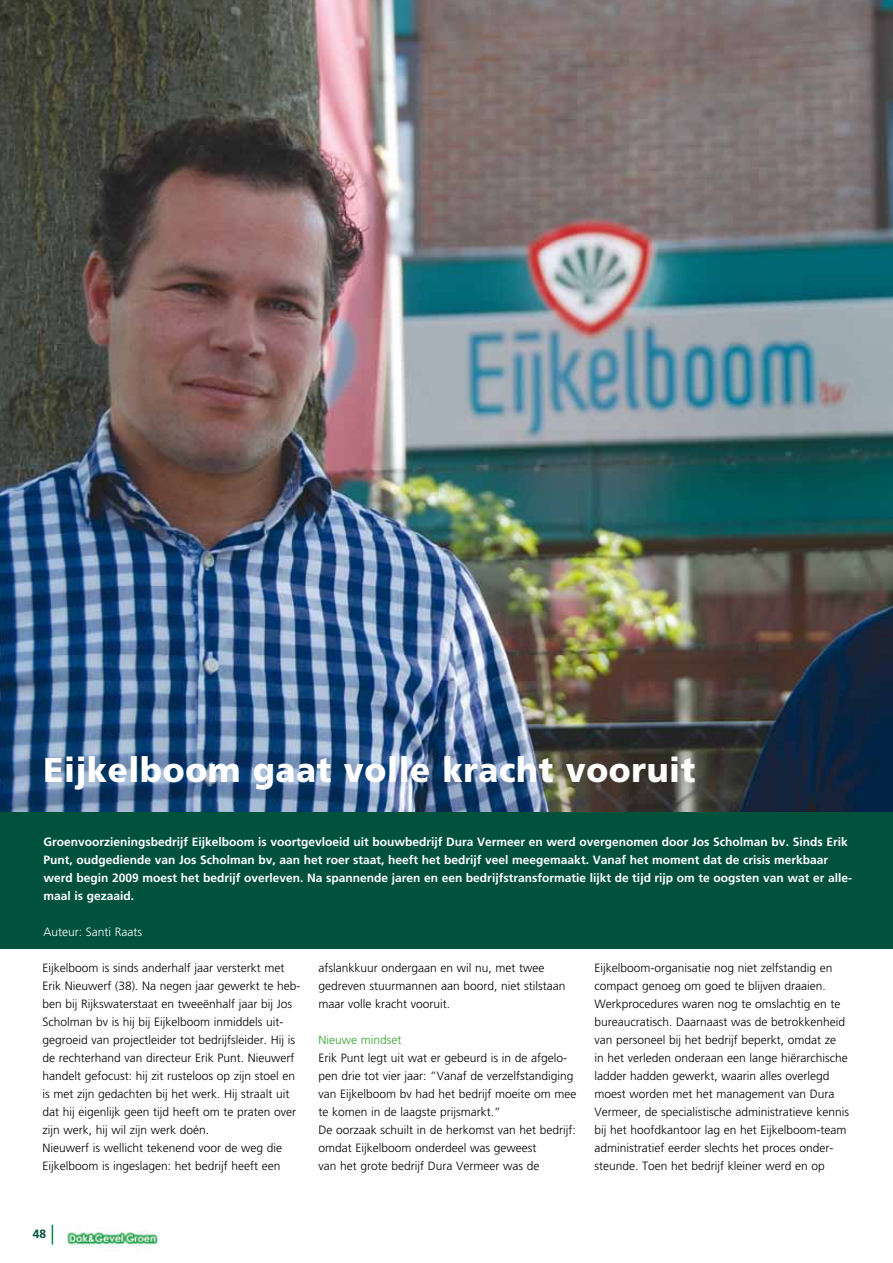
<style>
.page{position:relative;width:893px;height:1263px;background:#fff}
.page>*{position:absolute;margin:0;border:0;box-sizing:border-box;transform-origin:0 0}
.t1{font:900 34.5px "Frutiger";letter-spacing:.02em;color:#fff;scale:.95 1}
.t2{font:300 12px/18px "Frutiger";color:#000}
.t3{font:700 12px/18px "Frutiger";color:#fff}
.t4{font:300 12px "Frutiger";color:#fff}
.t5{font:300 12px "Frutiger";color:#35a32c}
.t6{font:700 12px "Frutiger";color:#00523c}
</style>
<div class="page">
<svg style="left:52px;top:1225px;width:1px;height:19px"></svg>
<img style="left:67px;top:1229px;width:91px;height:17px">
<img style="left:0;top:0;width:893px;height:812px">
<div style="left:0;top:812px;width:893px;height:136px;background:#00523c"></div>
<h1 class="t1" style="left:43px;top:749px;width:688px">Eijkelboom gaat volle kracht vooruit</h1>
<p class="t3" style="left:43px;top:833px;width:810px">Groenvoorzieningsbedrijf Eijkelboom is voortgevloeid uit bouwbedrijf Dura Vermeer en werd overgenomen door Jos Scholman bv. Sinds Erik Punt, oudgediende van Jos Scholman bv, aan het roer staat, heeft het bedrijf veel meegemaakt. Vanaf het moment dat de crisis merkbaar werd begin 2009 moest het bedrijf overleven. Na spannende jaren en een bedrijfstransformatie lijkt de tijd rijp om te oogsten van wat er alle&shy;maal is gezaaid.</p>
<p class="t4" style="left:43px;top:925px;width:100px">Auteur: Santi Raats</p>
<p class="t2" style="left:43px;top:959px;width:259px">Eijkelboom is sinds anderhalf jaar versterkt met Erik Nieuwerf (38). Na negen jaar gewerkt te heb&shy;ben bij Rijkswaterstaat en tweeënhalf jaar bij Jos Scholman bv is hij bij Eijkelboom inmiddels uit&shy;gegroeid van projectleider tot bedrijfsleider. Hij is de rechterhand van directeur Erik Punt. Nieuwerf handelt gefocust: hij zit rusteloos op zijn stoel en is met zijn gedachten bij het werk. Hij straalt uit dat hij eigenlijk geen tijd heeft om te praten over zijn werk, hij wil zijn werk doén.<br>Nieuwerf is wellicht tekenend voor de weg die Eijkelboom is ingeslagen: het bedrijf heeft een</p>
<p class="t2" style="left:318px;top:959px;width:249px">afslankkuur ondergaan en wil nu, met twee gedreven stuurmannen aan boord, niet stilstaan maar volle kracht vooruit.</p>
<p class="t5" style="left:318px;top:1033px;width:85px">Nieuwe mindset</p>
<p class="t2" style="left:318px;top:1049px;width:259px">Erik Punt legt uit wat er gebeurd is in de afgelo&shy;pen drie tot vier jaar: ”Vanaf de verzelfstandiging van Eijkelboom bv had het bedrijf moeite om mee te komen in de laagste prijsmarkt.”<br>De oorzaak schuilt in de herkomst van het bedrijf: omdat Eijkelboom onderdeel was geweest<br>van het grote bedrijf Dura Vermeer was de</p>
<p class="t2" style="left:594px;top:959px;width:256px">Eijkelboom-organisatie nog niet zelfstandig en compact genoeg om goed te blijven draaien.<br>Werkprocedures waren nog te omslachtig en te bureaucratisch. Daarnaast was de betrokkenheid van personeel bij het bedrijf beperkt, omdat ze<br>in het verleden onderaan een lange hiërarchische ladder hadden gewerkt, waarin alles overlegd moest worden met het management van Dura Vermeer, de specialistische administratieve kennis bij het hoofdkantoor lag en het Eijkelboom-team administratief eerder slechts het proces onder&shy;steunde. Toen het bedrijf kleiner werd en op</p>
<p class="t6" style="left:33px;top:1227px;width:15px">48</p>
</div>
